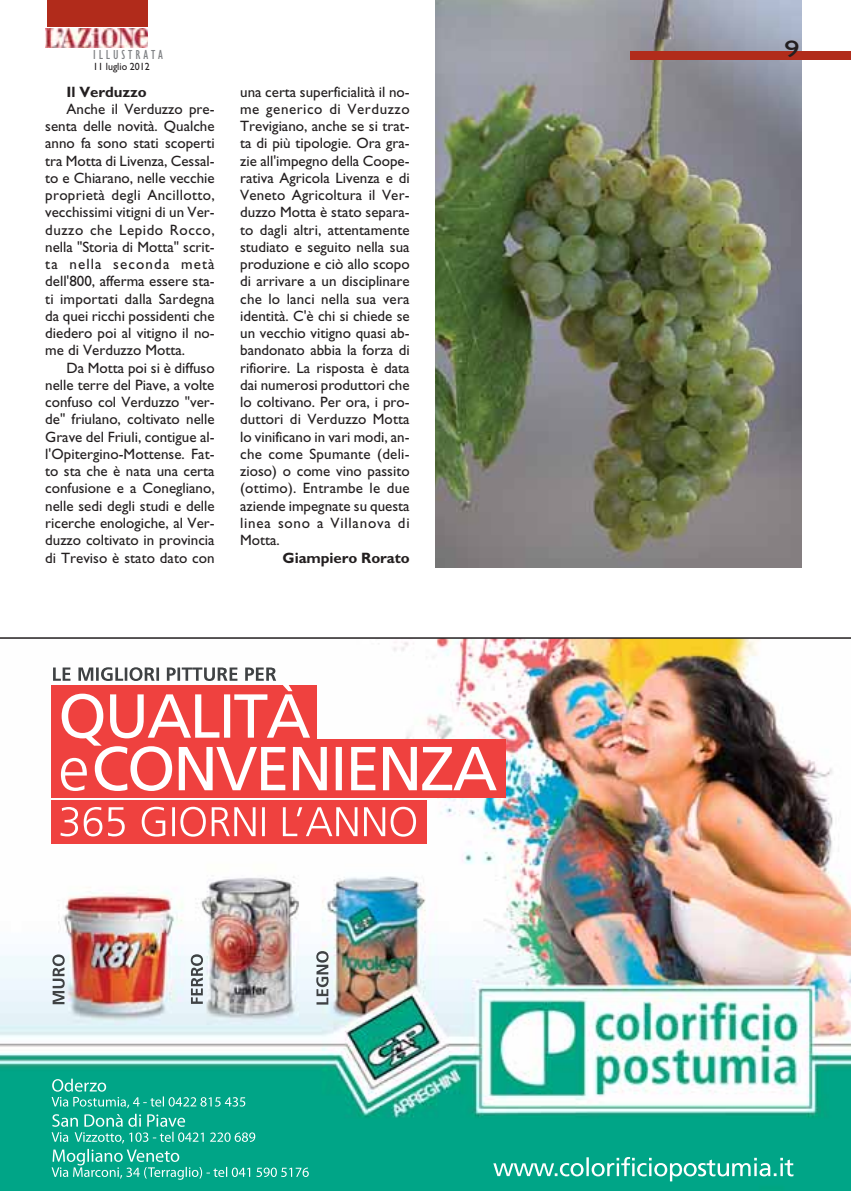
<style>
.page{position:relative;width:851px;height:1191px;background:#fff}
.page>*{position:absolute;margin:0;border:0;box-sizing:border-box;transform-origin:0 0}
.t1{font:24px "Gill Sans";color:#231f20;scale:1.3 1}
.t2{font:15px/17.2px "Gill Sans";color:#231f20;text-align:justify}
.t3{font:700 15px "Gill Sans";letter-spacing:-.005em;color:#231f20}
.t4{font:condensed 13.5px "Gill Sans";letter-spacing:.22em;color:#808285}
.t5{font:10.5px "Gill Sans";color:#231f20;scale:.95 1}
</style>
<div class="page">
<img style="left:0;top:639px;width:850px;height:551px">
<img style="left:52px;top:954px;width:13px;height:50px">
<img style="left:191px;top:954px;width:12px;height:50px">
<img style="left:316px;top:951px;width:12px;height:53px">
<img style="left:53px;top:667px;width:223px;height:14px">
<img style="left:52px;top:1078px;width:54px;height:28px">
<img style="left:493px;top:1157px;width:235px;height:24px">
<div style="left:51px;top:800px;width:375px;height:43px;background:#ef413f"></div>
<img style="left:51px;top:685px;width:9px;height:54px">
<img style="left:51px;top:739px;width:454px;height:58px">
<img style="left:60px;top:682px;width:436px;height:154px">
<img style="left:435px;top:0;width:366px;height:567px">
<svg style="left:45px;top:22px;width:103px;height:26px"></svg>
<img style="left:45px;top:29px;width:103px;height:18px">
<div style="left:47px;top:0;width:100px;height:27px;background:#b12b1b"></div>
<div style="left:630px;top:51px;width:220px;height:9px;background:#b12c1b"></div>
<hr style="left:0;top:637px;width:850px;height:2px;background:#231f20">
<p class="t4" style="left:93px;top:50px;width:71px">ILLUSTRATA</p>
<h1 class="t1" style="left:783px;top:40px;width:14px">9</h1>
<p class="t3" style="left:66px;top:86px;width:82px">Il Verduzzo</p>
<p class="t2" style="left:45px;top:102px;width:171px;text-indent:21px">Anche il Verduzzo pre&shy;senta delle novità. Qualche anno fa sono stati scoperti tra Motta di Livenza, Cessal&shy;to e Chiarano, nelle vecchie proprietà degli Ancillotto, vecchissimi vitigni di un Ver&shy;duzzo che Lepido Rocco, nella "Storia di Motta" scrit&shy;ta nella seconda metà dell'800, afferma essere sta&shy;ti importati dalla Sardegna da quei ricchi possidenti che diedero poi al vitigno il no&shy;me di Verduzzo Motta.</p>
<p class="t2" style="left:45px;top:361px;width:171px;text-indent:21px">Da Motta poi si è diffuso nelle terre del Piave, a volte confuso col Verduzzo "ver&shy;de" friulano, coltivato nelle Grave del Friuli, contigue al&shy;l'Opitergino-Mottense. Fat&shy;to sta che è nata una certa confusione e a Conegliano, nelle sedi degli studi e delle ricerche enologiche, al Ver&shy;duzzo coltivato in provincia di Treviso è stato dato con</p>
<p class="t5" style="left:93px;top:63px;width:61px">11 luglio 2012</p>
<p class="t2" style="left:240px;top:85px;width:171px">una certa superficialità il no&shy;me generico di Verduzzo Trevigiano, anche se si trat&shy;ta di più tipologie. Ora gra&shy;zie all'impegno della Coope&shy;rativa Agricola Livenza e di Veneto Agricoltura il Ver&shy;duzzo Motta è stato separa&shy;to dagli altri, attentamente studiato e seguito nella sua produzione e ciò allo scopo di arrivare a un disciplinare che lo lanci nella sua vera identità. C'è chi si chiede se un vecchio vitigno quasi ab&shy;bandonato abbia la forza di rifiorire. La risposta è data dai numerosi produttori che lo coltivano. Per ora, i pro&shy;duttori di Verduzzo Motta lo vinificano in vari modi, an&shy;che come Spumante (deli&shy;zioso) o come vino passito (ottimo). Entrambe le due aziende impegnate su questa linea sono a Villanova di Motta.</p>
<p class="t3" style="left:282px;top:552px;width:128px">Giampiero Rorato</p>
</div>
